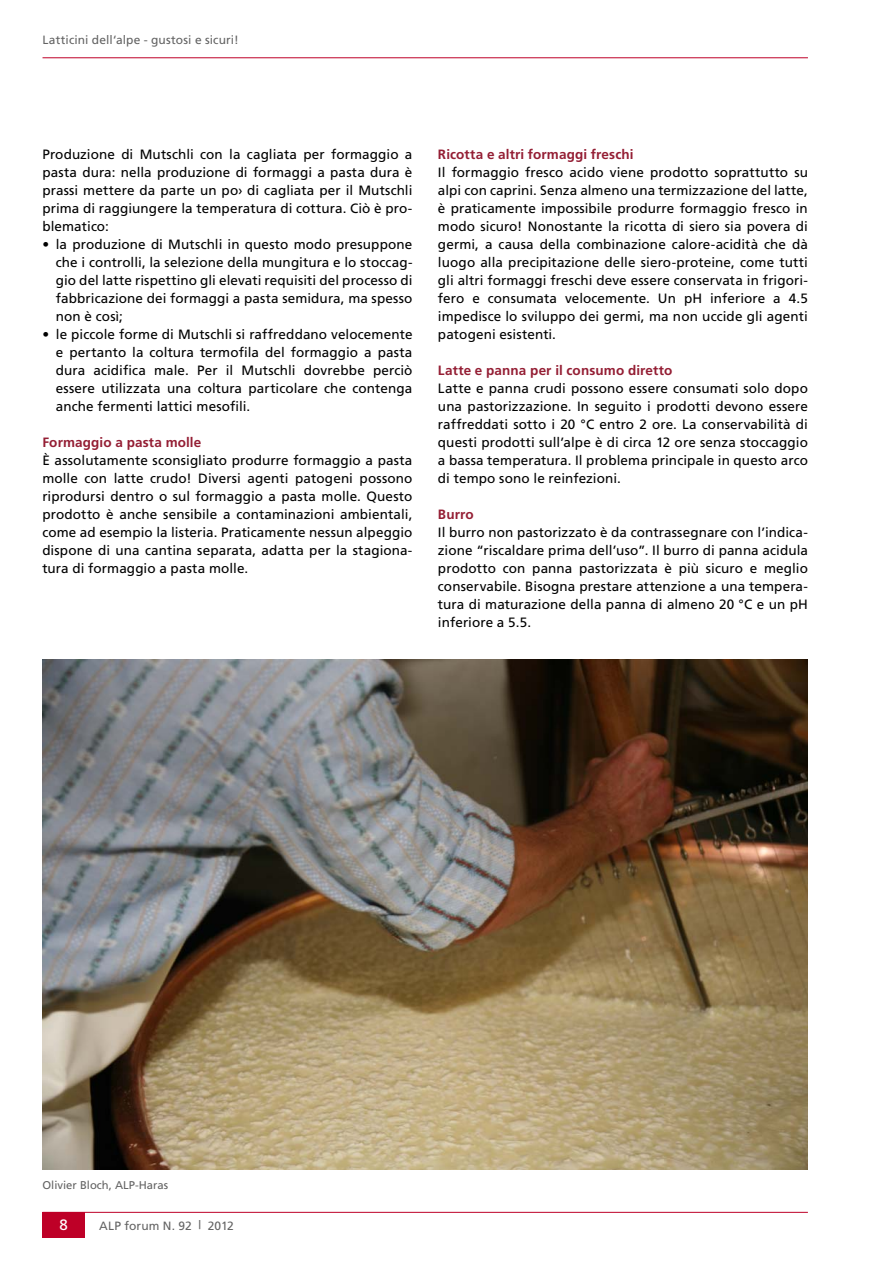
<style>
.page{position:relative;width:893px;height:1263px;background:#fff}
.page>*{position:absolute;margin:0;border:0;box-sizing:border-box;transform-origin:0 0}
.t1{font:15px "Frutiger";color:#fff}
.t2{font:13.5px/18px "Frutiger";letter-spacing:.005em;color:#000;text-align:justify}
.t3{font:700 13.5px "Frutiger";letter-spacing:.01em;color:#941e34}
.t4{font:12px "Frutiger";letter-spacing:.01em;color:#636363}
.t5{font:11.25px "Frutiger";color:#636363}
</style>
<div class="page">
<hr style="left:42px;top:1212px;width:766px;height:1px;background:#be0027">
<div style="left:43px;top:1212px;width:42px;height:25px;background:#be0027"></div>
<hr style="left:43px;top:57px;width:765px;height:1px;background:#be0027">
<img style="left:43px;top:660px;width:765px;height:510px">
<p class="t4" style="left:43px;top:35px;width:198px">Latticini dell‘alpe - gustosi e sicuri!</p>
<p class="t2" style="left:42px;top:147px;width:372px">Produzione di Mutschli con la cagliata per formaggio a pasta dura: nella produzione di formaggi a pasta dura è prassi mettere da parte un po› di cagliata per il Mutschli prima di raggiungere la temperatura di cottura. Ciò è pro&shy;blematico:</p>
<p class="t2" style="left:56px;top:237px;width:358px;text-indent:-14px">• la produzione di Mutschli in questo modo presuppone che i controlli, la selezione della mungitura e lo stoccag&shy;gio del latte rispettino gli elevati requisiti del processo di fabbricazione dei formaggi a pasta semidura, ma spesso non è così;</p>
<p class="t2" style="left:56px;top:327px;width:358px;text-indent:-14px">• le piccole forme di Mutschli si raffreddano velocemente e pertanto la coltura termofila del formaggio a pasta dura acidifica male. Per il Mutschli dovrebbe perciò essere utilizzata una coltura particolare che contenga anche fermenti lattici mesofili.</p>
<p class="t3" style="left:42px;top:437px;width:160px">Formaggio a pasta molle</p>
<p class="t2" style="left:42px;top:453px;width:372px">È assolutamente sconsigliato produrre formaggio a pasta molle con latte crudo! Diversi agenti patogeni possono riprodursi dentro o sul formaggio a pasta molle. Questo prodotto è anche sensibile a contaminazioni ambientali, come ad esempio la listeria. Praticamente nessun alpeggio dispone di una cantina separata, adatta per la stagiona&shy;tura di formaggio a pasta molle.</p>
<p class="t3" style="left:438px;top:149px;width:197px">Ricotta e altri formaggi freschi</p>
<p class="t2" style="left:438px;top:165px;width:371px">Il formaggio fresco acido viene prodotto soprattutto su alpi con caprini. Senza almeno una termizzazione del latte, è praticamente impossibile produrre formaggio fresco in modo sicuro! Nonostante la ricotta di siero sia povera di germi, a causa della combinazione calore-acidità che dà luogo alla precipitazione delle siero-proteine, come tutti gli altri formaggi freschi deve essere conservata in frigori&shy;fero e consumata velocemente. Un pH inferiore a 4.5 impedisce lo sviluppo dei germi, ma non uccide gli agenti patogeni esistenti.</p>
<p class="t3" style="left:438px;top:365px;width:236px">Latte e panna per il consumo diretto</p>
<p class="t2" style="left:438px;top:381px;width:371px">Latte e panna crudi possono essere consumati solo dopo una pastorizzazione. In seguito i prodotti devono essere raffreddati sotto i 20 °C entro 2 ore. La conservabilità di questi prodotti sull’alpe è di circa 12 ore senza stoccaggio a bassa temperatura. Il problema principale in questo arco di tempo sono le reinfezioni.</p>
<p class="t3" style="left:438px;top:509px;width:37px">Burro</p>
<p class="t2" style="left:438px;top:525px;width:371px">Il burro non pastorizzato è da contrassegnare con l’indica&shy;zione “riscaldare prima dell’uso”. Il burro di panna acidula prodotto con panna pastorizzata è più sicuro e meglio conservabile. Bisogna prestare attenzione a una tempera&shy;tura di maturazione della panna di almeno 20 °C e un pH inferiore a 5.5.</p>
<p class="t5" style="left:43px;top:1180px;width:127px">Olivier Bloch, ALP-Haras</p>
<p class="t1" style="left:60px;top:1219px;width:10px">8</p>
<p class="t4" style="left:99px;top:1221px;width:136px">ALP forum N. 92 | 2012</p>
</div>
